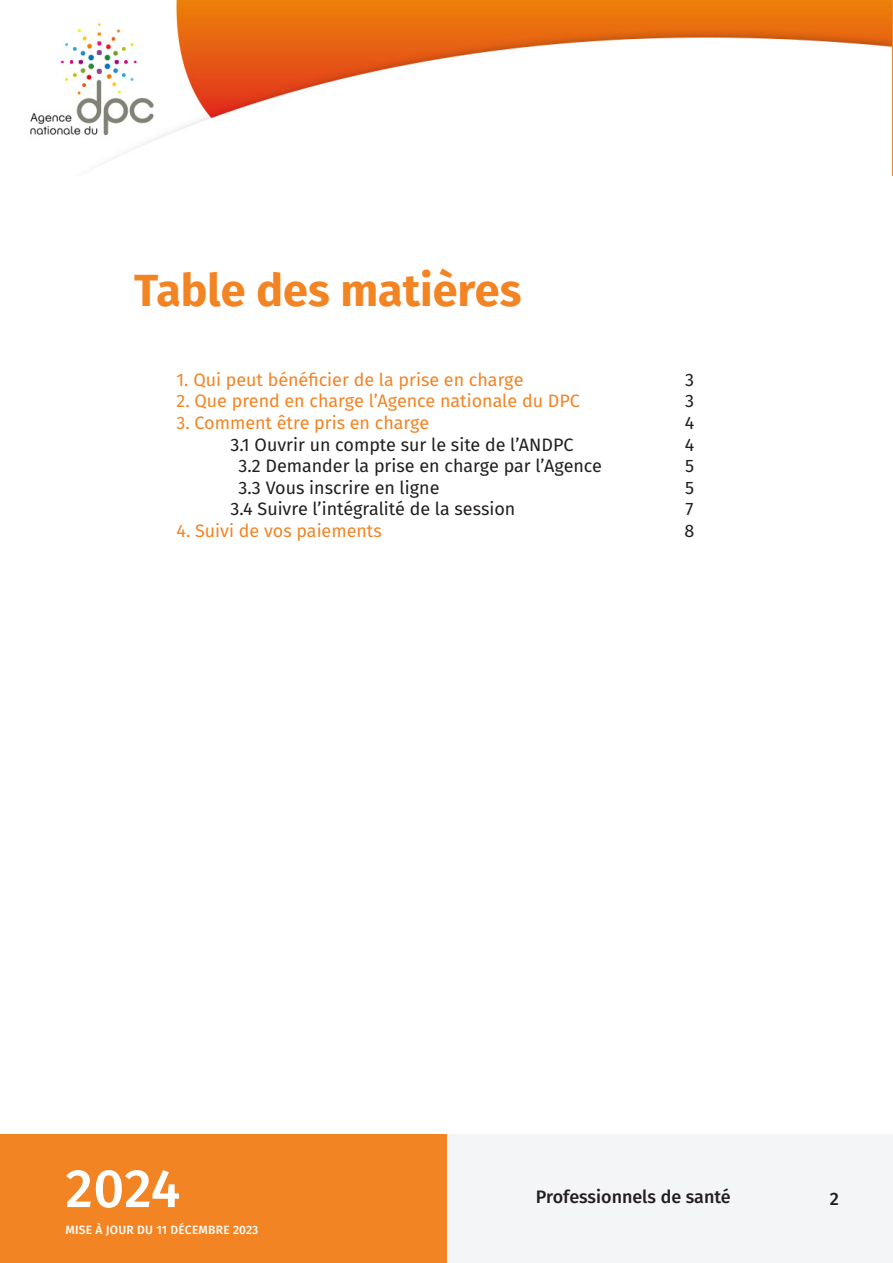
<style>
.page{position:relative;width:893px;height:1263px;background:#fff}
.page>*{position:absolute;margin:0;border:0;box-sizing:border-box;transform-origin:0 0}
.t1{font:500 54px "Fira Sans";color:#fff}
.Corps_de_texte_-_Espace_après_de_2_pts{font:700 45px "Fira Sans";color:#f38424}
.Texte_graphique___données{font:18px "Fira Sans";color:#231f20}
.Texte_graphique___données-2{font:18px "Fira Sans";color:#f38424}
.t2{font:500 18px "Fira Sans";color:#231f20}
.t3{font:500 12px "Fira Sans";letter-spacing:.02em;color:#fff}
</style>
<div class="page">
<div style="left:446px;top:1134px;width:447px;height:129px;background:#f4f5f6"></div>
<img style="left:30px;top:0;width:861px;height:158px">
<div style="left:0;top:1134px;width:446px;height:129px;background:#f38424"></div>
<p class="Corps_de_texte_-_Espace_après_de_2_pts" style="left:134px;top:252px;width:388px">Table des matières</p>
<p class="Texte_graphique___données-2" style="left:176px;top:366px;width:348px">1. Qui peut bénéficier de la prise en charge</p>
<p class="Texte_graphique___données" style="left:685px;top:366px;width:10px">3</p>
<p class="Texte_graphique___données-2" style="left:176px;top:388px;width:405px">2. Que prend en charge l’Agence nationale du DPC</p>
<p class="Texte_graphique___données" style="left:685px;top:388px;width:10px">3</p>
<p class="Texte_graphique___données-2" style="left:176px;top:409px;width:254px">3. Comment être pris en charge</p>
<p class="Texte_graphique___données" style="left:685px;top:409px;width:11px">4</p>
<p class="Texte_graphique___données" style="left:230px;top:431px;width:345px">3.1 Ouvrir un compte sur le site de l’ANDPC</p>
<p class="Texte_graphique___données" style="left:685px;top:431px;width:11px">4</p>
<p class="Texte_graphique___données" style="left:238px;top:452px;width:365px">3.2 Demander la prise en charge par l’Agence</p>
<p class="Texte_graphique___données" style="left:685px;top:452px;width:11px">5</p>
<p class="Texte_graphique___données" style="left:238px;top:474px;width:202px">3.3 Vous inscrire en ligne</p>
<p class="Texte_graphique___données" style="left:685px;top:474px;width:11px">5</p>
<p class="Texte_graphique___données" style="left:230px;top:496px;width:286px">3.4 Suivre l’intégralité de la session</p>
<p class="Texte_graphique___données" style="left:685px;top:496px;width:9px">7</p>
<p class="Texte_graphique___données-2" style="left:176px;top:517px;width:207px">4. Suivi de vos paiements</p>
<p class="Texte_graphique___données" style="left:684px;top:517px;width:11px">8</p>
<h1 class="t1" style="left:65px;top:1145px;width:116px">2024</h1>
<p class="t3" style="left:66px;top:1220px;width:194px">MISE À JOUR DU 11 DÉCEMBRE 2023</p>
<p class="t2" style="left:536px;top:1182px;width:196px">Professionnels de santé</p>
<p class="t2" style="left:830px;top:1184px;width:11px">2</p>
</div>
